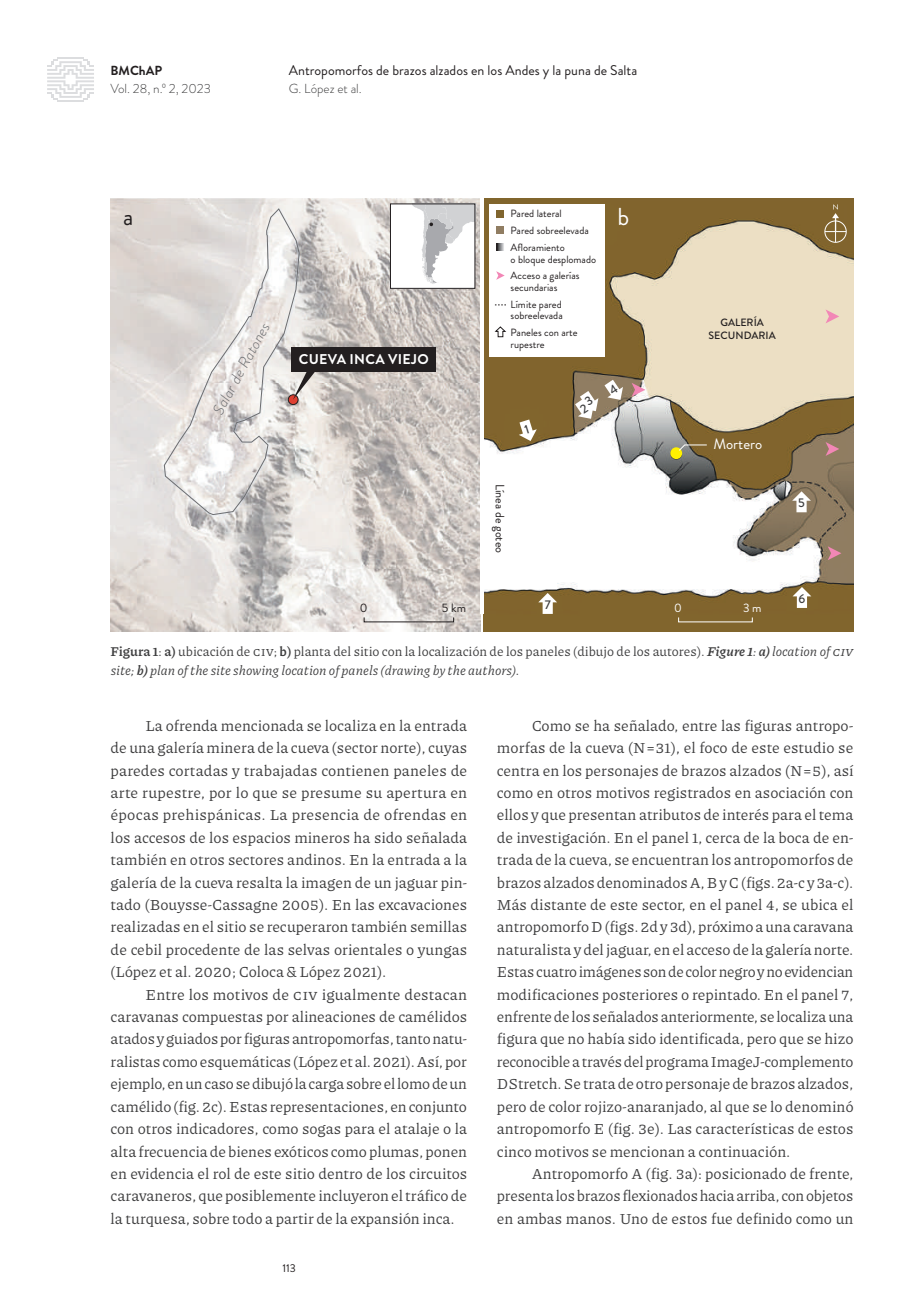
<style>
.page{position:relative;width:918px;height:1315px;background:#fff}
.page>*{position:absolute;margin:0;border:0;box-sizing:border-box;transform-origin:0 0}
.t1{font:24.5px "Brandon Grotesque";color:#231f20}
.t2{font:24.5px "Brandon Grotesque";color:#fff}
.t3{font:italic 300 15.75px "Brandon Grotesque";color:#6c6d70}
.t4{font:15.22px/22.4px "Piazzolla";color:#3e3e3f;text-align:justify}
.t5{font:14.88px "Brandon Grotesque";color:#fff}
.t6{font:700 14.17px "Brandon Grotesque";letter-spacing:.02em;color:#fff}
.t7{font:14px "Brandon Grotesque";color:#231f20}
.t8{font:13.12px/19.2px "Piazzolla";color:#3e3e3f}
.t9{font:300 13.12px "Brandon Grotesque";color:#3e3e3f}
.t10{font:700 13.12px "Brandon Grotesque";color:#231f20}
.t11{font:500 12.6px "Brandon Grotesque";color:#3e3e3f}
.t12{font:12.25px "Brandon Grotesque";color:#231f20}
.t13{font:12.25px "Brandon Grotesque";color:#fff}
.t14{font:11.38px "Brandon Grotesque";color:#231f20}
.t15{font:500 10.67px/13.5px "Brandon Grotesque";color:#231f20;text-align:center}
.t16{font:10.5px/16.6px "Brandon Grotesque";color:#231f20}
.s1{font-weight:700}
.s2{font-weight:700;font-style:italic}
.s3{font-style:italic}
</style>
<div class="page">
<hr style="left:57px;top:57px;width:27px;height:2px;background:#dcdddf">
<svg style="left:47px;top:59px;width:47px;height:41px"></svg>
<hr style="left:57px;top:100px;width:27px;height:2px;background:#dcdddf">
<img style="left:484px;top:198px;width:369px;height:433px">
<img style="left:111px;top:198px;width:369px;height:433px">
<div style="left:824px;top:221px;width:22px;height:21px;border:1px solid #fff;border-radius:50%"></div>
<svg style="left:825px;top:204px;width:21px;height:38px"></svg>
<svg style="left:792px;top:491px;width:19px;height:21px"></svg>
<svg style="left:792px;top:587px;width:19px;height:21px"></svg>
<svg style="left:538px;top:593px;width:19px;height:21px"></svg>
<div style="left:670px;top:447px;width:12px;height:12px;background:#fff101;border-radius:50%"></div>
<svg style="left:825px;top:309px;width:14px;height:14px"></svg>
<svg style="left:825px;top:442px;width:14px;height:14px"></svg>
<svg style="left:631px;top:383px;width:14px;height:14px"></svg>
<svg style="left:827px;top:546px;width:14px;height:14px"></svg>
<div style="left:489px;top:204px;width:116px;height:152px;background:#fff"></div>
<div style="left:497px;top:210px;width:7px;height:7px;background:#80652e"></div>
<div style="left:497px;top:227px;width:7px;height:7px;background:#907d62"></div>
<svg style="left:497px;top:243px;width:7px;height:7px"></svg>
<svg style="left:496px;top:271px;width:9px;height:9px"></svg>
<svg style="left:495px;top:326px;width:11px;height:11px"></svg>
<svg style="left:678px;top:444px;width:29px;height:7px"></svg>
<svg style="left:164px;top:208px;width:160px;height:307px;background:#dedad8"></svg>
<div style="left:291px;top:347px;width:145px;height:24px;background:#231f20"></div>
<div style="left:390px;top:204px;width:85px;height:84px;background:#fff"></div>
<div style="left:390px;top:204px;width:85px;height:84px;border:1px solid #231f20"></div>
<svg style="left:401px;top:204px;width:74px;height:80px"></svg>
<svg style="left:519px;top:419px;width:18px;height:22px"></svg>
<svg style="left:604px;top:380px;width:19px;height:20px"></svg>
<svg style="left:575px;top:391px;width:23px;height:28px"></svg>
<p class="t10" style="left:111px;top:61px;width:53px">BmChAp</p>
<p class="t9" style="left:111px;top:80px;width:102px">Vol. 28, n.º 2, 2023</p>
<p class="t7" style="left:289px;top:61px;width:350px">Antropomorfos de brazos alzados en los Andes y la puna de Salta</p>
<p class="t9" style="left:289px;top:80px;width:74px">G. López et al.</p>
<h1 class="t1" style="left:123px;top:199px;width:12px">a</h1>
<h1 class="t2" style="left:617px;top:199px;width:13px">b</h1>
<p class="t16" style="left:510px;top:206px;width:80px">Pared lateral<br>Pared sobreelevada<br>Afloramiento</p>
<p class="t16" style="left:510px;top:251px;width:87px">o bloque desplomado<br>Acceso a galerías</p>
<p class="t16" style="left:510px;top:279px;width:53px">secundarias<br>Límite pared</p>
<p class="t16" style="left:510px;top:308px;width:69px">sobreelevada<br>Paneles con arte</p>
<p class="t16" style="left:510px;top:336px;width:36px">rupestre</p>
<p class="t3" style="left:208px;top:408px;width:103px;rotate:-62deg">Salar de Ratones</p>
<p class="t6" style="left:299px;top:349px;width:131px">CUEVA InCA VIEJO</p>
<p class="t12" style="left:508px;top:483px;width:71px;rotate:90deg">Línea de goteo</p>
<p class="t15" style="left:708px;top:316px;width:69px">GALERÍA<br>SECUNDARIA</p>
<p class="t5" style="left:713px;top:434px;width:50px">Mortero</p>
<p class="t12" style="left:360px;top:600px;width:9px">0</p>
<p class="t12" style="left:442px;top:600px;width:26px">5 km</p>
<p class="t11" style="left:545px;top:596px;width:8px">7</p>
<p class="t13" style="left:674px;top:600px;width:9px">0</p>
<p class="t13" style="left:743px;top:600px;width:20px">3 m</p>
<p class="t11" style="left:798px;top:494px;width:8px">5</p>
<p class="t11" style="left:798px;top:590px;width:8px">6</p>
<p class="t8" style="left:111px;top:642px;width:742px"><span class="s1">Figura 1</span>: <span class="s1">a)</span> ubicación de civ; <span class="s1">b)</span> planta del sitio con la localización de los paneles (dibujo de los autores). <span class="s2">Figure 1</span><span class="s3">:</span> <span class="s2">a)</span> <span class="s3">location of civ site;</span> <span class="s2">b)</span> <span class="s3">plan of the site showing location of panels (drawing by the authors).</span></p>
<p class="t4" style="left:111px;top:714px;width:358px;text-indent:35px">La ofrenda mencionada se localiza en la entrada de una galería minera de la cueva (sector norte), cuyas paredes cortadas y trabajadas contienen paneles de arte rupestre, por lo que se presume su apertura en épocas prehispánicas. La presencia de ofrendas en los accesos de los espacios mineros ha sido señalada también en otros sectores andinos. En la entrada a la galería de la cueva resalta la imagen de un jaguar pin&shy;tado (Bouysse-Cassagne 2005). En las excavaciones realizadas en el sitio se recuperaron también semillas de cebil procedente de las selvas orientales o yungas (López et al. 2020; Coloca &amp; López 2021).</p>
<p class="t4" style="left:111px;top:983px;width:358px;text-indent:35px">Entre los motivos de civ igualmente destacan caravanas compuestas por alineaciones de camélidos atados y guiados por figuras antropomorfas, tanto natu&shy;ralistas como esquemáticas (López et al. 2021). Así, por ejemplo, en un caso se dibujó la carga sobre el lomo de un camélido (fig. 2c). Estas representaciones, en conjunto con otros indicadores, como sogas para el atalaje o la alta frecuencia de bienes exóticos como plumas, ponen en evidencia el rol de este sitio dentro de los circuitos caravaneros, que posiblemente incluyeron el tráfico de la turquesa, sobre todo a partir de la expansión inca.</p>
<p class="t14" style="left:282px;top:1260px;width:15px">113</p>
<p class="t4" style="left:497px;top:714px;width:358px;text-indent:35px">Como se ha señalado, entre las figuras antropo&shy;morfas de la cueva (N=31), el foco de este estudio se centra en los personajes de brazos alzados (N=5), así como en otros motivos registrados en asociación con ellos y que presentan atributos de interés para el tema de investigación. En el panel 1, cerca de la boca de en&shy;trada de la cueva, se encuentran los antropomorfos de brazos alzados denominados A, B y C (figs. 2a-c y 3a-c).<br>Más distante de este sector, en el panel 4, se ubica el antropomorfo D (figs. 2d y 3d), próximo a una caravana naturalista y del jaguar, en el acceso de la galería norte.<br>Estas cuatro imágenes son de color negro y no evidencian modificaciones posteriores o repintado. En el panel 7, enfrente de los señalados anteriormente, se localiza una figura que no había sido identificada, pero que se hizo reconocible a través del programa ImageJ-complemento DStretch. Se trata de otro personaje de brazos alzados, pero de color rojizo-anaranjado, al que se lo denominó antropomorfo E (fig. 3e). Las características de estos cinco motivos se mencionan a continuación.</p>
<p class="t4" style="left:497px;top:1162px;width:358px;text-indent:35px">Antropomorfo A (fig. 3a): posicionado de frente, presenta los brazos flexionados hacia arriba, con objetos en ambas manos. Uno de estos fue definido como un</p>
</div>
